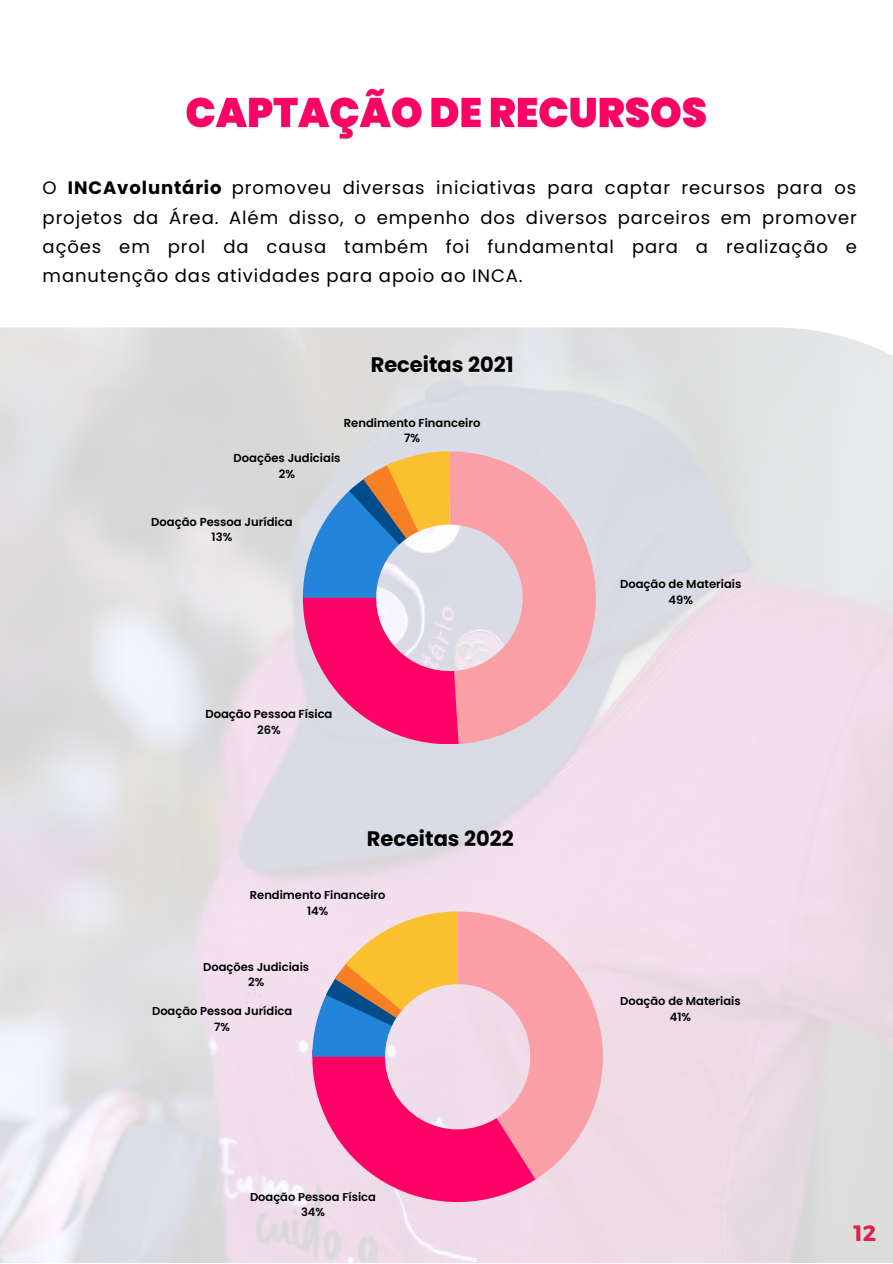
<style>
.page{position:relative;width:893px;height:1264px;background:#fff}
.page>*{position:absolute;margin:0;border:0;box-sizing:border-box;transform-origin:0 0}
.t1{font:700 22.2px "Montserrat";color:#dc214c}
.t2{font:700 21px "Poppins";color:#000}
.t3{font:18px/29.2px "Poppins";letter-spacing:.05em;color:#000;text-align:justify}
.t4{font:600 11.55px "Poppins";color:#000}
.t5{font:600 11.4px "Poppins";color:#000}
.s1{color:rgb(233 242 243/.4)}
.s2{font-weight:700}
</style>
<div class="page">
<img style="left:0;top:327px;width:892px;height:935px">
<svg style="left:303px;top:451px;width:293px;height:293px;background:#db9eb3"></svg>
<svg style="left:312px;top:911px;width:291px;height:290px;background:#eb99ab"></svg>
<img style="left:186px;top:88px;width:520px;height:52px">
<p class="t3" style="left:43px;top:173px;width:815px"><span class="s1">O</span> <span class="s2">INCAvoluntário</span> promoveu diversas iniciativas para captar recursos para os projetos da Área. Além disso, o empenho dos diversos parceiros em promover ações em prol da causa também foi fundamental para a realização e manutenção das atividades para apoio ao INCA.</p>
<p class="t2" style="left:370px;top:349px;width:144px">Receitas 2021</p>
<p class="t4" style="left:344px;top:414px;width:138px">Rendimento Financeiro</p>
<p class="t4" style="left:404px;top:430px;width:17px">7%</p>
<p class="t4" style="left:233px;top:449px;width:108px">Doações Judiciais</p>
<p class="t4" style="left:279px;top:465px;width:18px">2%</p>
<p class="t4" style="left:151px;top:513px;width:143px">Doação Pessoa Jurídica</p>
<p class="t4" style="left:211px;top:529px;width:22px">13%</p>
<p class="t4" style="left:205px;top:705px;width:128px">Doação Pessoa Física</p>
<p class="t4" style="left:257px;top:721px;width:25px">26%</p>
<p class="t2" style="left:367px;top:823px;width:148px">Receitas 2022</p>
<p class="t5" style="left:250px;top:887px;width:137px">Rendimento Financeiro</p>
<p class="t5" style="left:307px;top:902px;width:23px">14%</p>
<p class="t5" style="left:203px;top:958px;width:107px">Doações Judiciais</p>
<p class="t5" style="left:248px;top:974px;width:18px">2%</p>
<p class="t5" style="left:152px;top:1003px;width:142px">Doação Pessoa Jurídica</p>
<p class="t5" style="left:214px;top:1019px;width:17px">7%</p>
<p class="t5" style="left:250px;top:1188px;width:127px">Doação Pessoa Física</p>
<p class="t5" style="left:301px;top:1204px;width:25px">34%</p>
<p class="t4" style="left:620px;top:576px;width:123px">Doação de Materiais</p>
<p class="t4" style="left:668px;top:591px;width:26px">49%</p>
<p class="t5" style="left:620px;top:993px;width:122px">Doação de Materiais</p>
<p class="t5" style="left:669px;top:1008px;width:23px">41%</p>
<p class="t1" style="left:853px;top:1218px;width:24px">12</p>
</div>
